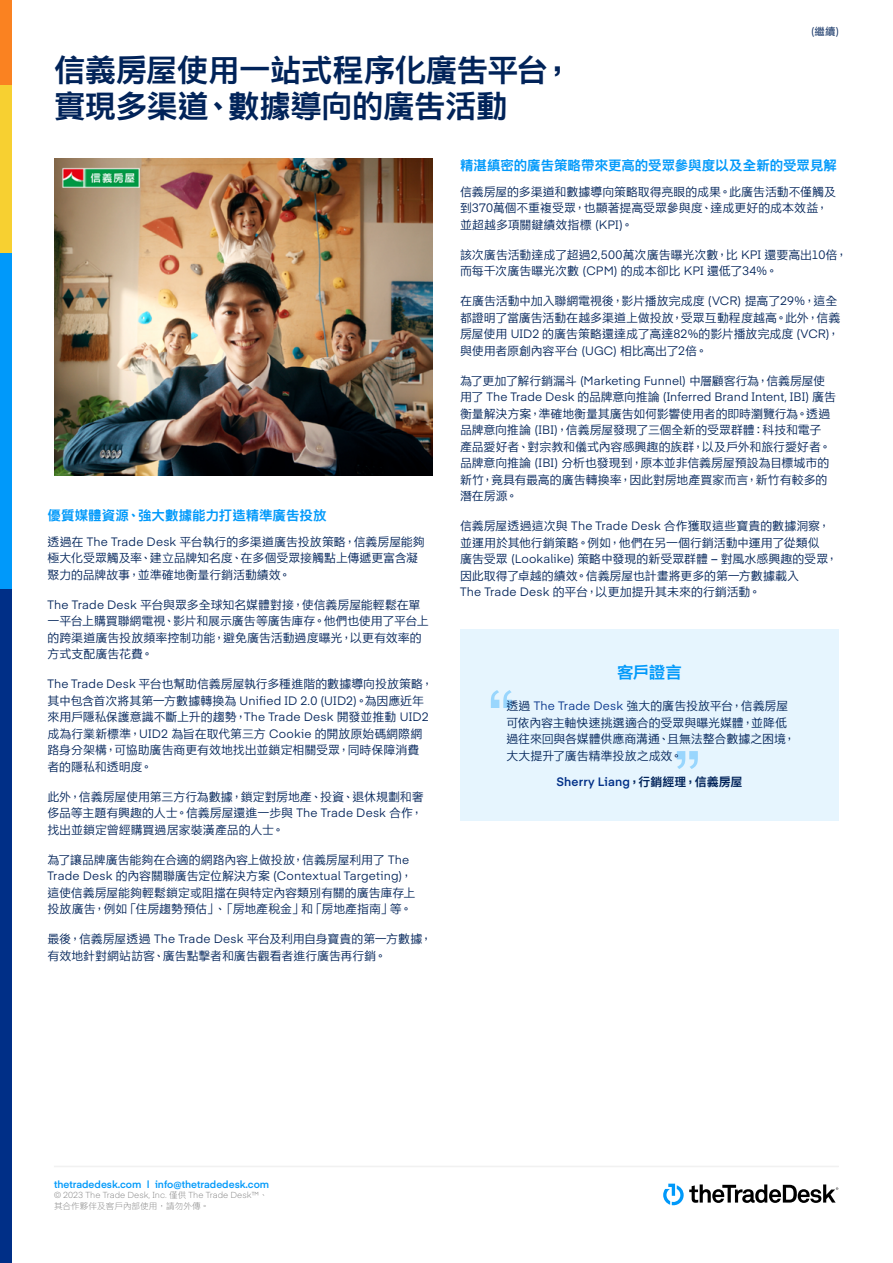
<style>
.page{position:relative;width:893px;height:1263px;background:#fff}
.page>*{position:absolute;margin:0;border:0;box-sizing:border-box;transform-origin:0 0}
.t1{font:97.5px "YDGO11";color:#99d6fd}
.t2{font:31.5px/36px "M Ying Hei HK W7";letter-spacing:-.015em;color:#012359}
.t3{font:16.5px "M Ying Hei HK W7";color:#0099fa}
.t4{font:13.5px "M Ying Hei HK W7";color:#0099fa}
.t5{font:12px/16.5px "M Ying Hei HK W4";letter-spacing:-.01em;color:#012359}
.t6{font:12px "Eina 04";letter-spacing:.005em;color:#012359}
.t7{font:600 12px "Eina 04";letter-spacing:.015em;color:#002f87}
.t8{font:10.5px "Eina 04";color:#012359}
.t9{font:600 10.2px "Eina 04";color:#0099fa}
.t10{font:300 8.7px "Eina 04";color:#808080}
.t11{font:8.7px "M Ying Hei HK W3";color:#808080}
.s1{font-family:"M Ying Hei HK W4"}
.s2{font-family:"Eina 04"}
.s3{font-family:"Eina 04";color:#002f87}
.s4{font-family:"M Ying Hei HK W7";font-weight:400;color:#012359}
.s5{font-family:"M Ying Hei HK W3";font-weight:400}
</style>
<div class="page">
<div style="left:460px;top:629px;width:379px;height:192px;background:#e6f5fe"></div>
<div style="left:0;top:84px;width:11px;height:169px;background:#f7d031"></div>
<div style="left:0;top:0;width:11px;height:84px;background:#fa8221"></div>
<div style="left:0;top:253px;width:11px;height:336px;background:#0099fa"></div>
<div style="left:0;top:589px;width:11px;height:674px;background:#002f87"></div>
<svg style="left:663px;top:1183px;width:175px;height:22px"></svg>
<img style="left:54px;top:159px;width:379px;height:317px">
<hr style="left:54px;top:1166px;width:785px;height:1px;background:#f1f1f1">
<h2 class="t2" style="left:54px;top:50px;width:521px">信義房屋使用一站式程序化廣告平台，實現多渠道、數據導向的廣告活動</h2>
<p class="t8" style="left:811px;top:23px;width:29px">(<span class="s1">繼續</span>)</p>
<p class="t4" style="left:47px;top:505px;width:281px">優質媒體資源、強大數據能力打造精準廣告投放</p>
<p class="t5" style="left:47px;top:532px;width:379px">透過在 <span class="s2">The Trade Desk</span> 平台執行的多渠道廣告投放策略，信義房屋能夠極大化受眾觸及率、建立品牌知名度、在多個受眾接觸點上傳遞更富含凝聚力的品牌故事，並準確地衡量行銷活動績效。</p>
<p class="t5" style="left:47px;top:595px;width:383px"><span class="s2">The Trade Desk</span> 平台與眾多全球知名媒體對接，使信義房屋能輕鬆在單一平台上購買聯網電視、影片和展示廣告等廣告庫存。他們也使用了平台上的跨渠道廣告投放頻率控制功能，避免廣告活動過度曝光，以更有效率的方式支配廣告花費。</p>
<p class="t5" style="left:47px;top:675px;width:387px"><span class="s2">The Trade Desk</span> 平台也幫助信義房屋執行多種進階的數據導向投放策略，其中包含首次將其第一方數據轉換為 <span class="s2">Unified ID 2.0 (UID2)</span>。為因應近年來用戶隱私保護意識不斷上升的趨勢，<span class="s2">The Trade Desk</span> 開發並推動 <span class="s2">UID2</span>成為行業新標準，<span class="s2">UID2</span> 為旨在取代第三方 <span class="s2">Cookie</span> 的開放原始碼網際網路身分架構，可協助廣告商更有效地找出並鎖定相關受眾，同時保障消費者的隱私和透明度。</p>
<p class="t5" style="left:47px;top:787px;width:378px;text-align:justify">此外，信義房屋使用第三方行為數據，鎖定對房地產、投資、退休規劃和奢侈品等主題有興趣的人士。信義房屋還進一步與 <span class="s2">The Trade Desk</span> 合作，找出並鎖定曾經購買過居家裝潢產品的人士。</p>
<p class="t5" style="left:47px;top:850px;width:363px">為了讓品牌廣告能夠在合適的網路內容上做投放，信義房屋利用了 <span class="s2">The</span></p>
<p class="t6" style="left:47px;top:867px;width:366px">Trade Desk <span class="s1">的內容關聯廣告定位解決方案</span> (Contextual Targeting)<span class="s1">，</span></p>
<p class="t5" style="left:47px;top:883px;width:369px">這使信義房屋能夠輕鬆鎖定或阻擋在與特定內容類別有關的廣告庫存上投放廣告，例如「住房趨勢預估」、「房地產稅金」和「房地產指南」等。</p>
<p class="t5" style="left:47px;top:930px;width:386px">最後，信義房屋透過 <span class="s2">The Trade Desk</span> 平台及利用自身寶貴的第一方數據，有效地針對網站訪客、廣告點擊者和廣告觀看者進行廣告再行銷。</p>
<p class="t4" style="left:460px;top:155px;width:379px">精湛縝密的廣告策略帶來更高的受眾參與度以及全新的受眾見解</p>
<p class="t5" style="left:460px;top:182px;width:378px">信義房屋的多渠道和數據導向策略取得亮眼的成果。此廣告活動不僅觸及到<span class="s2">370</span>萬個不重複受眾，也顯著提高受眾參與度、達成更好的成本效益，並超越多項關鍵績效指標 <span class="s2">(KPI)</span>。</p>
<p class="t5" style="left:460px;top:245px;width:389px">該次廣告活動達成了超過<span class="s2">2,500</span>萬次廣告曝光次數，比 <span class="s2">KPI</span> 還要高出<span class="s2">10</span>倍，而每千次廣告曝光次數 <span class="s2">(CPM)</span> 的成本卻比 <span class="s2">KPI</span> 還低了<span class="s2">34%</span>。</p>
<p class="t5" style="left:460px;top:292px;width:382px">在廣告活動中加入聯網電視後，影片播放完成度 <span class="s2">(VCR)</span> 提高了<span class="s2">29%</span>，這全都證明了當廣告活動在越多渠道上做投放，受眾互動程度越高。此外，信義房屋使用 <span class="s2">UID2</span> 的廣告策略還達成了高達<span class="s2">82%</span>的影片播放完成度 <span class="s2">(VCR)</span>，與使用者原創內容平台 <span class="s2">(UGC)</span> 相比高出了<span class="s2">2</span>倍。</p>
<p class="t5" style="left:460px;top:371px;width:367px">為了更加了解行銷漏斗 <span class="s2">(Marketing Funnel)</span> 中層顧客行為，信義房屋使</p>
<p class="t6" style="left:460px;top:388px;width:378px"><span class="s1">用了</span> The Trade Desk <span class="s1">的品牌意向推論</span> (Inferred Brand Intent, IBI) <span class="s1">廣告</span></p>
<p class="t5" style="left:460px;top:404px;width:373px">衡量解決方案，準確地衡量其廣告如何影響使用者的即時瀏覽行為。透過品牌意向推論 <span class="s2">(IBI)</span>，信義房屋發現了三個全新的受眾群體：科技和電子產品愛好者、對宗教和儀式內容感興趣的族群，以及戶外和旅行愛好者。品牌意向推論 <span class="s2">(IBI)</span> 分析也發現到，原本並非信義房屋預設為目標城市的新竹，竟具有最高的廣告轉換率，因此對房地產買家而言，新竹有較多的潛在房源。</p>
<p class="t5" style="left:460px;top:517px;width:379px">信義房屋透過這次與 <span class="s2">The Trade Desk</span> 合作獲取這些寶貴的數據洞察，並運用於其他行銷策略。例如，他們在另一個行銷活動中運用了從類似<br>廣告受眾 <span class="s2">(Lookalike)</span> 策略中發現的新受眾群體 – 對風水感興趣的受眾，因此取得了卓越的績效。信義房屋也計畫將更多的第一方數據載入<br><span class="s2">The Trade Desk</span> 的平台，以更加提升其未來的行銷活動。</p>
<h3 class="t3" style="left:617px;top:660px;width:66px">客戶證言</h3>
<p class="t5" style="left:506px;top:697px;width:291px">透過 <span class="s3">The Trade Desk</span> 強大的廣告投放平台，信義房屋可依內容主軸快速挑選適合的受眾與曝光媒體，並降低過往來回與各媒體供應商溝通、且無法整合數據之困境，大大提升了廣告精準投放之成效。</p>
<p class="t7" style="left:556px;top:773px;width:188px">Sherry Liang<span class="s4">，行銷經理，信義房屋</span></p>
<h1 class="t1" style="left:481px;top:672px;width:41px">“</h1>
<h1 class="t1" style="left:667px;top:732px;width:41px">”</h1>
<p class="t9" style="left:54px;top:1176px;width:217px">thetradedesk.com | info@thetradedesk.com</p>
<p class="t10" style="left:54px;top:1189px;width:215px">© 2023 The Trade Desk, Inc. <span class="s5">僅供</span> The Trade Desk™<span class="s5">、</span></p>
<p class="t11" style="left:54px;top:1199px;width:157px">其合作夥伴及客戶內部使用，請勿外傳。</p>
</div>
